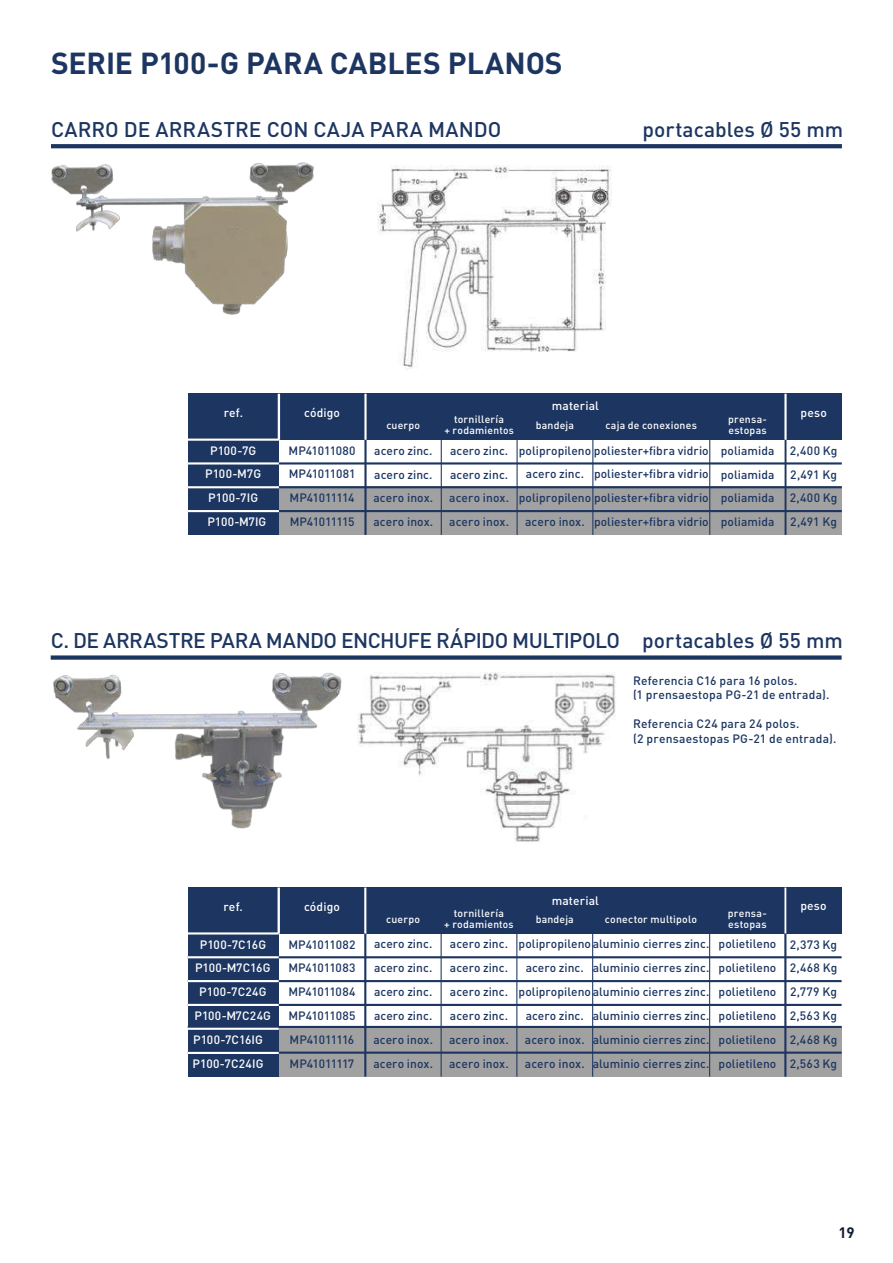
<style>
.page{position:relative;width:893px;height:1263px;background:#fff}
.page>*{position:absolute;margin:0;border:0;box-sizing:border-box;transform-origin:0 0}
.t1{font:700 30px "DIN Pro";color:#1d3661}
.t2{font:500 21px "DIN Pro";letter-spacing:-.005em;color:#1d3661}
.t3{font:700 15px "DIN Pro";color:#131c32}
.t4{font:500 12px/23.9px "DIN Pro";letter-spacing:.005em;color:#1d3661;text-align:justify}
.t5{font:500 12px/23.7px "DIN Pro";letter-spacing:.01em;color:#fff;text-align:center}
.t6{font:500 10.5px/10.5px "DIN Pro";letter-spacing:.02em;color:#fff;text-align:center}
</style>
<div class="page">
<div style="left:279px;top:1026px;width:563px;height:51px;background:#a1a1a1"></div>
<img style="left:357px;top:672px;width:259px;height:170px">
<img style="left:53px;top:673px;width:289px;height:156px">
<hr style="left:709px;top:933px;width:1px;height:143px;background:#1d3661">
<hr style="left:441px;top:933px;width:1px;height:143px;background:#1d3661">
<hr style="left:592px;top:933px;width:1px;height:144px;background:#1d3661">
<hr style="left:516px;top:933px;width:1px;height:143px;background:#1d3661">
<div style="left:188px;top:887px;width:654px;height:46px;background:#1d3661"></div>
<div style="left:188px;top:922px;width:91px;height:155px;background:#1d3661"></div>
<hr style="left:188px;top:956px;width:654px;height:2px;background:#1d3661">
<hr style="left:364px;top:933px;width:2px;height:143px;background:#1d3661">
<hr style="left:278px;top:887px;width:2px;height:46px;background:#fff">
<hr style="left:188px;top:956px;width:91px;height:2px;background:#fff">
<hr style="left:364px;top:887px;width:2px;height:46px;background:#fff">
<hr style="left:188px;top:980px;width:654px;height:2px;background:#1d3661">
<hr style="left:188px;top:1004px;width:654px;height:2px;background:#1d3661">
<hr style="left:188px;top:1026px;width:654px;height:2px;background:#1d3661">
<hr style="left:188px;top:1051px;width:654px;height:3px;background:#1d3661">
<hr style="left:188px;top:980px;width:91px;height:2px;background:#fff">
<hr style="left:188px;top:932px;width:91px;height:2px;background:#fff">
<hr style="left:188px;top:1004px;width:91px;height:2px;background:#fff">
<hr style="left:188px;top:1028px;width:91px;height:2px;background:#fff">
<hr style="left:188px;top:1052px;width:91px;height:2px;background:#fff">
<hr style="left:784px;top:931px;width:2px;height:145px;background:#1d3661">
<hr style="left:784px;top:887px;width:2px;height:46px;background:#fff">
<div style="left:51px;top:655px;width:791px;height:5px;background:#1d3661"></div>
<div style="left:279px;top:486px;width:563px;height:49px;background:#a1a1a1"></div>
<img style="left:378px;top:165px;width:234px;height:205px">
<img style="left:51px;top:148px;width:272px;height:167px">
<hr style="left:709px;top:428px;width:1px;height:107px;background:#1d3661">
<hr style="left:441px;top:428px;width:1px;height:107px;background:#1d3661">
<hr style="left:592px;top:428px;width:1px;height:107px;background:#1d3661">
<hr style="left:517px;top:428px;width:1px;height:107px;background:#1d3661">
<div style="left:188px;top:394px;width:654px;height:46px;background:#1d3661"></div>
<div style="left:188px;top:428px;width:91px;height:107px;background:#1d3661"></div>
<hr style="left:188px;top:462px;width:654px;height:2px;background:#1d3661">
<hr style="left:364px;top:428px;width:3px;height:107px;background:#1d3661">
<hr style="left:278px;top:394px;width:2px;height:46px;background:#fff">
<hr style="left:188px;top:462px;width:91px;height:2px;background:#fff">
<hr style="left:364px;top:394px;width:3px;height:46px;background:#fff">
<hr style="left:188px;top:486px;width:654px;height:2px;background:#1d3661">
<hr style="left:188px;top:510px;width:654px;height:2px;background:#1d3661">
<hr style="left:188px;top:486px;width:91px;height:2px;background:#fff">
<hr style="left:188px;top:439px;width:91px;height:2px;background:#fff">
<hr style="left:188px;top:510px;width:91px;height:2px;background:#fff">
<hr style="left:785px;top:428px;width:1px;height:107px;background:#1d3661">
<hr style="left:784px;top:394px;width:3px;height:46px;background:#fff">
<svg style="left:51px;top:144px;width:791px;height:4px;background:#223a64"></svg>
<h1 class="t1" style="left:51px;top:42px;width:513px">SERIE P100-G PARA CABLES PLANOS</h1>
<h2 class="t2" style="left:51px;top:115px;width:452px">CARRO DE ARRASTRE CON CAJA PARA MANDO</h2>
<h2 class="t2" style="left:642px;top:115px;width:202px">portacables Ø 55 mm</h2>
<p class="t5" style="left:552px;top:393px;width:49px">material</p>
<p class="t5" style="left:224px;top:400px;width:21px">ref.</p>
<p class="t5" style="left:304px;top:400px;width:37px">código</p>
<p class="t5" style="left:205px;top:438px;width:63px">P100-7G<br>P100-M7G<br>P100-7IG<br>P100-M7IG</p>
<p class="t4" style="left:373px;top:438px;width:61px">acero zinc. acero zinc. acero inox. acero inox.</p>
<p class="t6" style="left:386px;top:419px;width:35px">cuerpo</p>
<p class="t6" style="left:444px;top:414px;width:71px">tornillería<br>+ rodamientos</p>
<p class="t6" style="left:605px;top:419px;width:93px">caja de conexiones</p>
<p class="t6" style="left:728px;top:414px;width:40px;text-align:left">prensa&shy;estopas</p>
<p class="t6" style="left:536px;top:419px;width:40px">bandeja</p>
<p class="t4" style="left:721px;top:438px;width:55px;text-indent:-202px">polipropileno poliester+fibra vidrio poliamida poliamida poliamida poliamida</p>
<p class="t4" style="left:449px;top:438px;width:61px">acero zinc. acero zinc. acero inox. acero inox.</p>
<p class="t4" style="left:289px;top:438px;width:69px">MP41011080<br>MP41011081<br>MP41011114<br>MP41011115</p>
<p class="t4" style="left:519px;top:462px;width:191px;text-align:right">poliester+fibra vidrio polipropileno poliester+fibra vidrio poliester+fibra vidrio</p>
<p class="t4" style="left:526px;top:462px;width:60px">acero zinc.</p>
<p class="t4" style="left:525px;top:509px;width:61px">acero inox.</p>
<p class="t5" style="left:800px;top:400px;width:28px">peso</p>
<p class="t4" style="left:790px;top:438px;width:49px">2,400 Kg 2,491 Kg 2,400 Kg 2,491 Kg</p>
<h2 class="t2" style="left:51px;top:626px;width:793px">C. DE ARRASTRE PARA MANDO ENCHUFE RÁPIDO MULTIPOLO portacables Ø 55 mm</h2>
<p class="t4" style="left:633px;top:673px;width:198px;line-height:14.4px">Referencia C16 para 16 polos.<br>(1 prensaestopa PG-21 de entrada).</p>
<p class="t4" style="left:633px;top:716px;width:205px;line-height:14.4px">Referencia C24 para 24 polos.<br>(2 prensaestopas PG-21 de entrada).</p>
<p class="t5" style="left:224px;top:894px;width:21px">ref.</p>
<p class="t5" style="left:304px;top:894px;width:37px">código</p>
<p class="t5" style="left:200px;top:932px;width:68px">P100-7C16G</p>
<p class="t5" style="left:195px;top:955px;width:77px">P100-M7C16G</p>
<p class="t5" style="left:199px;top:979px;width:69px">P100-7C24G</p>
<p class="t5" style="left:194px;top:1003px;width:78px">P100-M7C24G</p>
<p class="t5" style="left:193px;top:1027px;width:71px">P100-7C16IG</p>
<p class="t5" style="left:193px;top:1051px;width:72px">P100-7C24IG</p>
<p class="t4" style="left:288px;top:932px;width:69px">MP41011082<br>MP41011083<br>MP41011084<br>MP41011085<br>MP41011116<br>MP41011117</p>
<p class="t5" style="left:552px;top:888px;width:49px">material</p>
<p class="t6" style="left:386px;top:913px;width:35px">cuerpo</p>
<p class="t6" style="left:444px;top:908px;width:71px">tornillería<br>+ rodamientos</p>
<p class="t6" style="left:605px;top:913px;width:94px">conector multipolo</p>
<p class="t6" style="left:728px;top:908px;width:40px;text-align:left">prensa&shy;estopas</p>
<p class="t6" style="left:536px;top:913px;width:40px">bandeja</p>
<p class="t4" style="left:374px;top:932px;width:60px">acero zinc. acero zinc. acero zinc. acero zinc.</p>
<p class="t4" style="left:450px;top:932px;width:60px">acero zinc. acero zinc. acero zinc. acero zinc.</p>
<p class="t4" style="left:519px;top:932px;width:259px">polipropilenoaluminio cierres zinc. polietileno</p>
<p class="t4" style="left:593px;top:955px;width:118px">aluminio cierres zinc.</p>
<p class="t4" style="left:519px;top:979px;width:192px">polipropilenoaluminio cierres zinc.</p>
<p class="t4" style="left:593px;top:1003px;width:118px">aluminio cierres zinc.</p>
<p class="t4" style="left:526px;top:955px;width:60px">acero zinc.</p>
<p class="t4" style="left:526px;top:1003px;width:60px">acero zinc.</p>
<p class="t4" style="left:719px;top:956px;width:59px">polietileno polietileno polietileno</p>
<p class="t5" style="left:800px;top:894px;width:28px">peso</p>
<p class="t4" style="left:790px;top:932px;width:49px">2,373 Kg 2,468 Kg 2,779 Kg 2,563 Kg</p>
<p class="t4" style="left:373px;top:1027px;width:61px">acero inox.</p>
<p class="t4" style="left:449px;top:1027px;width:61px">acero inox.</p>
<p class="t4" style="left:525px;top:1027px;width:314px">acero inox. aluminio cierres zinc. polietileno 2,468 Kg</p>
<p class="t4" style="left:373px;top:1051px;width:61px">acero inox.</p>
<p class="t4" style="left:449px;top:1051px;width:61px">acero inox.</p>
<p class="t4" style="left:525px;top:1051px;width:314px">acero inox. aluminio cierres zinc. polietileno 2,563 Kg</p>
<p class="t3" style="left:838px;top:1222px;width:18px">19</p>
</div>
